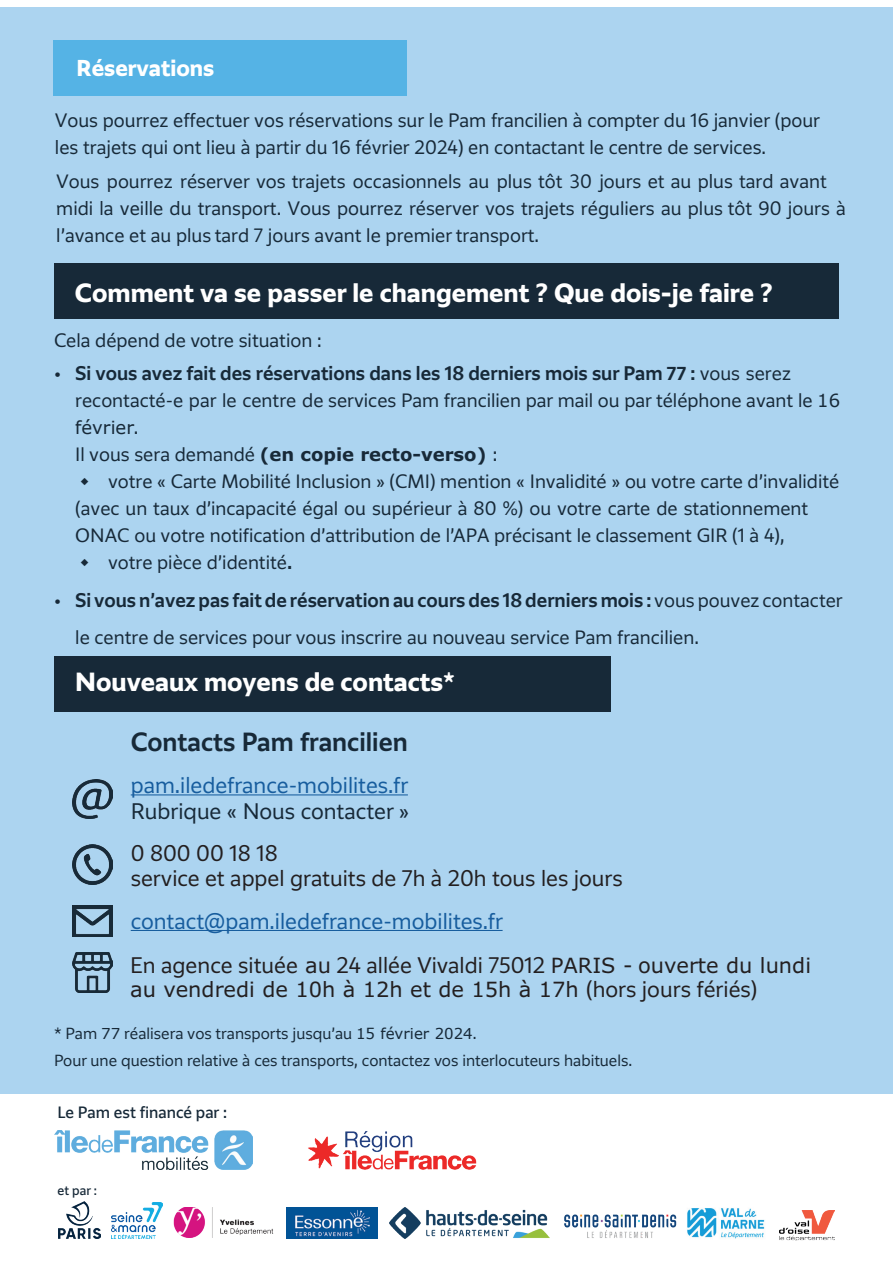
<style>
.page{position:relative;width:893px;height:1263px;background:#fff}
.page>*{position:absolute;margin:0;border:0;box-sizing:border-box;transform-origin:0 0}
.Titre_H1{font:700 24px "Grand Paris";color:#fff}
.t1{font:500 24px "Grand Paris";color:#172938}
.Entrée_tableau_3{font:300 21px/24px "Grand Paris";color:#231f20}
.Entrée_tableau{font:300 21px "Grand Paris";color:#175d9e}
.Entrée_tableau_2{font:300 21px "Grand Paris";color:#175d9e}
.Entrée_tableau_2-2{font:300 21px "Grand Paris";color:#172938}
.t2{font:700 21px "Grand Paris";color:#fff}
.Titre_H1-2{font:300 18px/27px "Grand Paris";color:#172938}
.Titre_H1-3{font:500 18px "Grand Paris";color:#172938}
.Titre_H1-4{font:700 18px "Verdana Pro";color:#172938}
.Paragraphe{font:300 18px "Grand Paris";color:#172938}
.Titre_H1-5{font:18px "Verdana";color:#172938}
.Paragraphe-2{font:300 15px/27px "Grand Paris";color:#172938}
.Paragraphe_5{font:15px "Grand Paris";color:#172938}
.Paragraphe_5-2{font:12px "Grand Paris";color:#172938}
.s1{font-family:"Verdana Pro";font-weight:600;font-stretch:condensed}
.s2{font-weight:300}
.s3{font-family:"Verdana";font-weight:400}
.s4{font-family:"Grand Paris";font-weight:300}
.s5{font-weight:500}
.s6{font-family:"Verdana Pro";font-weight:400}
</style>
<div class="page">
<div style="left:0;top:7px;width:893px;height:1086px;background:#acd4f0"></div>
<div style="left:54px;top:264px;width:785px;height:55px;background:#172938"></div>
<div style="left:54px;top:656px;width:557px;height:56px;background:#172938"></div>
<img style="left:72px;top:780px;width:40px;height:39px">
<img style="left:72px;top:844px;width:40px;height:40px">
<img style="left:72px;top:905px;width:40px;height:32px">
<img style="left:72px;top:952px;width:40px;height:40px">
<hr style="left:131px;top:794px;width:277px;height:1px;background:#175d9e">
<hr style="left:131px;top:930px;width:372px;height:1px;background:#175d9e">
<img style="left:54px;top:1131px;width:198px;height:39px">
<img style="left:308px;top:1131px;width:169px;height:39px">
<img style="left:58px;top:1201px;width:42px;height:37px">
<img style="left:111px;top:1202px;width:52px;height:36px">
<img style="left:173px;top:1208px;width:101px;height:29px">
<img style="left:286px;top:1207px;width:91px;height:31px">
<img style="left:389px;top:1207px;width:160px;height:32px">
<img style="left:564px;top:1214px;width:113px;height:24px">
<img style="left:687px;top:1208px;width:78px;height:31px">
<img style="left:780px;top:1210px;width:54px;height:30px">
<div style="left:53px;top:40px;width:354px;height:55px;background:#55b3e5"></div>
<p class="t2" style="left:77px;top:54px;width:139px">Réservations</p>
<p class="Titre_H1-2" style="left:55px;top:107px;width:767px">Vous pourrez effectuer vos réservations sur le Pam francilien à compter du 16 janvier (pour les trajets qui ont lieu à partir du 16 février 2024) en contactant le centre de services.</p>
<p class="Titre_H1-2" style="left:56px;top:168px;width:791px">Vous pourrez réserver vos trajets occasionnels au plus tôt 30 jours et au plus tard avant midi la veille du transport. Vous pourrez réserver vos trajets réguliers au plus tôt 90 jours à l’avance et au plus tard 7 jours avant le premier transport.</p>
<h1 class="Titre_H1" style="left:75px;top:277px;width:699px">Comment va se passer le changement ? Que dois-je faire ?</h1>
<p class="Paragraphe" style="left:54px;top:328px;width:269px">Cela dépend de votre situation :</p>
<h1 class="Titre_H1-3" style="left:54px;top:361px;width:738px">• Si vous avez fait des réservations dans les 18 derniers mois sur Pam <span class="s1">77</span> : <span class="s2">vous serez</span></h1>
<h1 class="Titre_H1-2" style="left:75px;top:386px;width:766px">recontacté-e par le centre de services Pam francilien par mail ou par téléphone avant le <span class="s3">16</span></h1>
<h1 class="Titre_H1-5" style="left:75px;top:415px;width:65px">février<span class="s4">.</span></h1>
<h1 class="Titre_H1-4" style="left:75px;top:442px;width:424px"><span class="s4">Il vous sera demandé</span> (en copie recto-verso) <span class="s4">:</span></h1>
<h1 class="Titre_H1-2" style="left:108px;top:467px;width:733px">votre « Carte Mobilité Inclusion » (CMI) mention « Invalidité » ou votre carte d’invalidité</h1>
<h1 class="Titre_H1-2" style="left:75px;top:494px;width:734px">(avec un taux d’incapacité égal ou supérieur à 80 %) ou votre carte de stationnement</h1>
<h1 class="Titre_H1-2" style="left:75px;top:521px;width:711px">ONAC ou votre notification d’attribution de l’APA précisant le classement GIR (1 à 4),</h1>
<h1 class="Titre_H1-2" style="left:108px;top:548px;width:186px">votre pièce d’identité<span class="s1">.</span></h1>
<h1 class="Titre_H1-2" style="left:75px;top:581px;width:769px;line-height:36.9px;text-indent:-21px"><span class="s5">• Si vous n’avez pas fait de réservation au cours des 18 derniers mois :</span> vous pouvez contacter le centre de services pour vous inscrire au nouveau service Pam francilien.</h1>
<h1 class="Titre_H1" style="left:75px;top:666px;width:381px">Nouveaux moyens de contacts*</h1>
<p class="t1" style="left:131px;top:726px;width:278px">Contacts Pam francilien</p>
<p class="Entrée_tableau_2" style="left:131px;top:772px;width:279px">pam.iledefrance-mobilites.fr</p>
<p class="Entrée_tableau_2-2" style="left:131px;top:797px;width:280px">Rubrique « Nous contacter »</p>
<p class="Entrée_tableau_3" style="left:131px;top:841px;width:149px">0 800 00 18 18</p>
<p class="Entrée_tableau_3" style="left:131px;top:866px;width:494px">service et appel gratuits de 7h à 20h tous les jours</p>
<p class="Entrée_tableau" style="left:131px;top:907px;width:374px">contact@pam.iledefrance-mobilites.fr</p>
<p class="Entrée_tableau_3" style="left:130px;top:953px;width:683px">En agence située <span class="s3">au</span> 24 allée Vivaldi 75012 <span class="s6">PARIS - ouverte du lundi au vendredi de 10h à 12h et de 15h à 17h</span> (hors jours fériés)</p>
<p class="Paragraphe-2" style="left:54px;top:1019px;width:580px">* Pam <span class="s3">77</span> réalisera vos transports jusqu’au <span class="s3">15 février 2024</span>.<br>Pour une question relative à ces transports, contactez vos interlocuteurs habituels.</p>
<p class="Paragraphe_5" style="left:58px;top:1102px;width:171px">Le Pam est financé par :</p>
<p class="Paragraphe_5-2" style="left:58px;top:1182px;width:41px">et par :</p>
</div>
